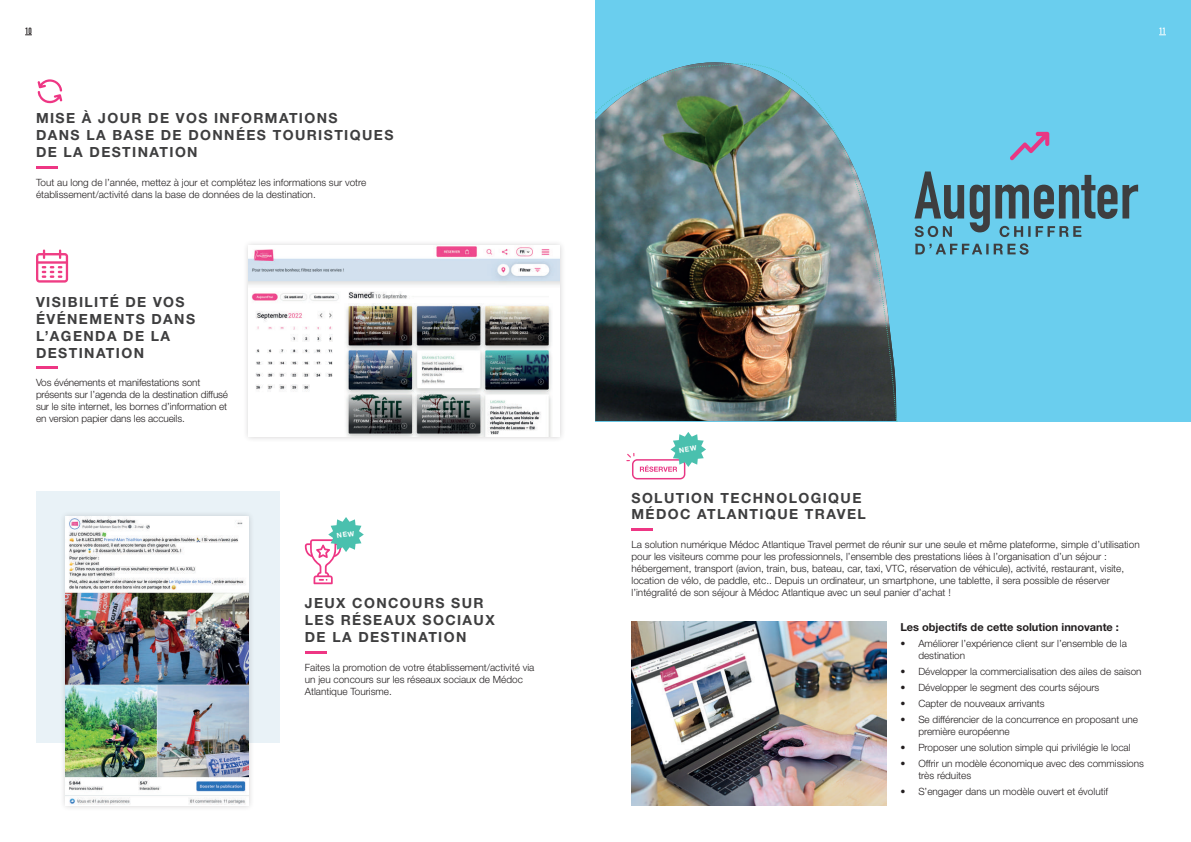
<style>
.page{position:relative;width:1191px;height:842px;background:#fff}
.page>*{position:absolute;margin:0;border:0;box-sizing:border-box;transform-origin:0 0}
.t1{font:700 14px/16.8px "Helvetica Neue LT Std";letter-spacing:.1em;color:#3e3e3f}
.t2{font:700 11px "Helvetica Neue LT Std";color:#231f20}
.t3{font:300 10px/12px "Helvetica Neue LT Std";color:#231f20}
.t4{font:700 9px "DIN Condensed";color:#231f20}
.t5{font:700 9px "DIN Condensed";color:#fff}
</style>
<div class="page">
<hr style="left:36px;top:166px;width:21px;height:3px;background:#ee3684">
<hr style="left:36px;top:367px;width:21px;height:2px;background:#ee3684">
<svg style="left:38px;top:79px;width:24px;height:25px"></svg>
<svg style="left:36px;top:249px;width:32px;height:34px"></svg>
<div style="left:36px;top:491px;width:243px;height:252px;background:#e9f2f7"></div>
<div style="left:60px;top:510px;width:195px;height:302px;background:#231f20;opacity:.2"></div>
<img style="left:66px;top:516px;width:183px;height:290px">
<div style="left:243px;top:240px;width:322px;height:203px;background:#231f20;opacity:.2"></div>
<img style="left:249px;top:246px;width:310px;height:190px">
<hr style="left:305px;top:651px;width:21px;height:2px;background:#ee3684">
<div style="left:595px;top:0;width:596px;height:421px;background:#6aceee"></div>
<svg style="left:1010px;top:132px;width:39px;height:28px"></svg>
<img style="left:595px;top:62px;width:114px;height:359px">
<img style="left:709px;top:62px;width:188px;height:359px">
<svg style="left:595px;top:65px;width:114px;height:48px"></svg>
<svg style="left:915px;top:243px;width:113px;height:12px"></svg>
<svg style="left:914px;top:171px;width:224px;height:66px"></svg>
<hr style="left:631px;top:528px;width:22px;height:3px;background:#ee3684">
<img style="left:631px;top:622px;width:255px;height:184px">
<svg style="left:305px;top:517px;width:59px;height:67px"></svg>
<svg style="left:626px;top:432px;width:80px;height:47px"></svg>
<p class="t4" style="left:25px;top:25px;width:8px">10</p>
<h1 class="t1" style="left:36px;top:110px;width:359px">MISE À JOUR DE VOS INFORMATIONS<br>DANS LA BASE DE DONNÉES TOURISTIQUES<br>DE LA DESTINATION</h1>
<p class="t3" style="left:36px;top:176px;width:332px">Tout au long de l’année, mettez à jour et complétez les informations sur votre établissement/activité dans la base de données de la destination.</p>
<h1 class="t1" style="left:36px;top:293px;width:161px">VISIBILITÉ DE VOS<br>ÉVÉNEMENTS DANS<br>L’AGENDA DE LA<br>DESTINATION</h1>
<p class="t3" style="left:36px;top:377px;width:194px">Vos événements et manifestations sont présents sur l’agenda de la destination diffusé sur le site internet, les bornes d’information et en version papier dans les accueils.</p>
<h1 class="t1" style="left:305px;top:594px;width:191px">JEUX CONCOURS SUR<br>LES RÉSEAUX SOCIAUX<br>DE LA DESTINATION</h1>
<p class="t3" style="left:305px;top:661px;width:231px">Faites la promotion de votre établissement/activité via un jeu concours sur les réseaux sociaux de Médoc<br>Atlantique Tourisme.</p>
<p class="t5" style="left:1159px;top:25px;width:8px">11</p>
<h1 class="t1" style="left:631px;top:489px;width:236px">SOLUTION TECHNOLOGIQUE<br>MÉDOC ATLANTIQUE TRAVEL</h1>
<p class="t3" style="left:631px;top:538px;width:510px">La solution numérique Médoc Atlantique Travel permet de réunir sur une seule et même plateforme, simple d’utilisation pour les visiteurs comme pour les professionnels, l’ensemble des prestations liées à l’organisation d’un séjour : hébergement, transport (avion, train, bus, bateau, car, taxi, VTC, réservation de véhicule), activité, restaurant, visite, location de vélo, de paddle, etc.. Depuis un ordinateur, un smartphone, une tablette, il sera possible de réserver l’intégralité de son séjour à Médoc Atlantique avec un seul panier d’achat !</p>
<p class="t2" style="left:900px;top:620px;width:220px">Les objectifs de cette solution innovante :</p>
<p class="t3" style="left:918px;top:637px;width:210px;text-indent:-18px">• Améliorer l’expérience client sur l’ensemble de la destination</p>
<p class="t3" style="left:900px;top:665px;width:243px">• Développer la commercialisation des ailes de saison</p>
<p class="t3" style="left:900px;top:681px;width:200px">• Développer le segment des courts séjours</p>
<p class="t3" style="left:900px;top:697px;width:146px">• Capter de nouveaux arrivants</p>
<p class="t3" style="left:918px;top:713px;width:221px;text-indent:-18px">• Se différencier de la concurrence en proposant une première européenne</p>
<p class="t3" style="left:900px;top:741px;width:232px">• Proposer une solution simple qui privilégie le local</p>
<p class="t3" style="left:918px;top:757px;width:227px;text-indent:-18px">• Offrir un modèle économique avec des commissions très réduites</p>
<p class="t3" style="left:900px;top:785px;width:209px">• S’engager dans un modèle ouvert et évolutif</p>
</div>
